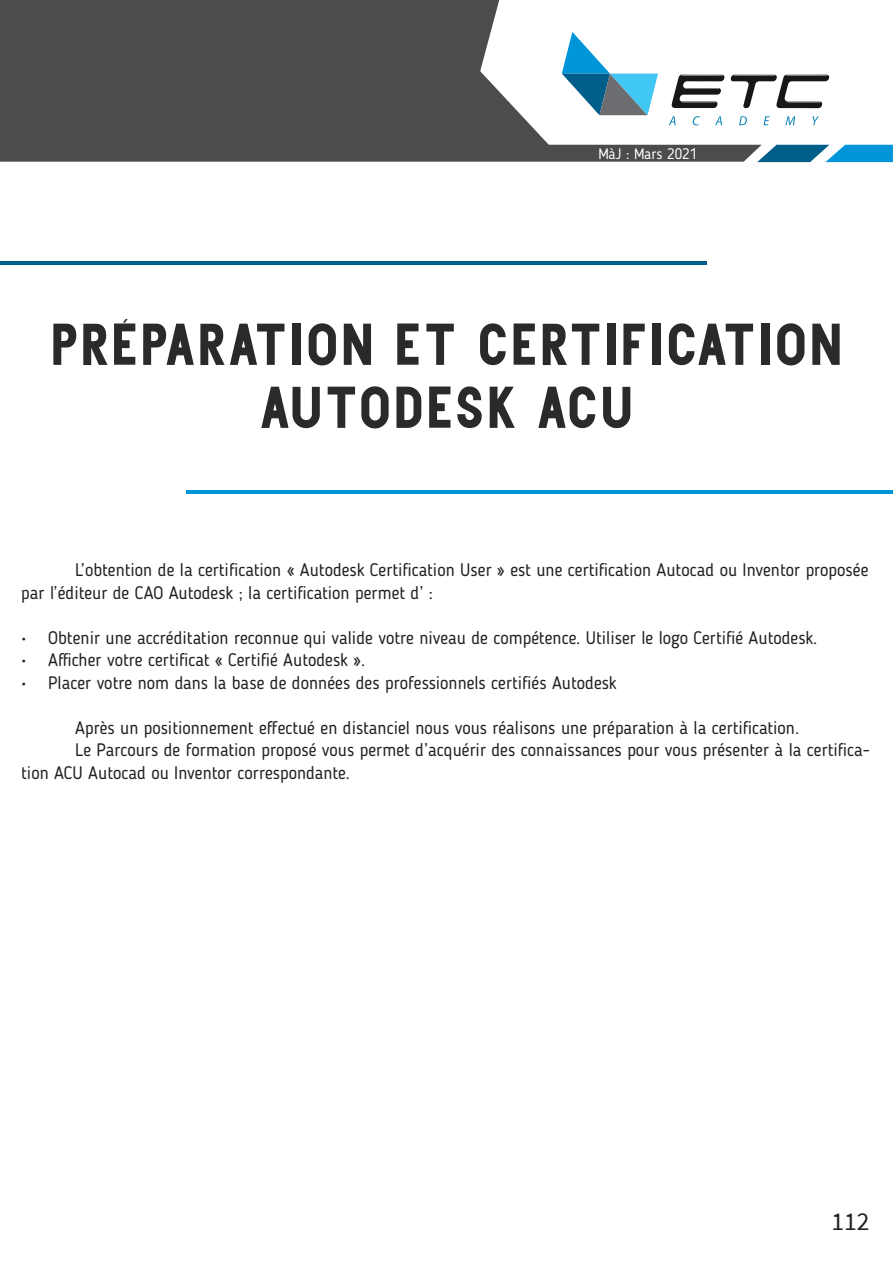
<style>
.page{position:relative;width:893px;height:1263px;background:#fff}
.page>*{position:absolute;margin:0;border:0;box-sizing:border-box;transform-origin:0 0}
.t1{font:52.5px/63px "Centie Sans";letter-spacing:.05em;color:#2c292a;text-align:center}
.t2{font:25.5px "Source Sans Pro";color:#231f20}
.t3{font:18px/22.5px "Blogger Sans";color:#231f20}
.t4{font:15px "Blogger Sans";color:#fff}
</style>
<div class="page">
<svg style="left:0;top:0;width:893px;height:162px"></svg>
<hr style="left:0;top:261px;width:707px;height:3px;background:#005e8b">
<hr style="left:186px;top:490px;width:707px;height:3px;background:#0095d9">
<p class="t4" style="left:598px;top:145px;width:100px">MàJ : Mars 2021</p>
<h1 class="t1" style="left:51px;top:314px;width:793px">PRÉPARATION ET CERTIFICATION<br>AUTODESK ACU</h1>
<p class="t3" style="left:21px;top:559px;width:849px;text-indent:54px">L’obtention de la certification « Autodesk Certification User » est une certification Autocad ou Inventor proposée par l’éditeur de CAO Autodesk ; la certification permet d’ :</p>
<p class="t3" style="left:21px;top:626px;width:798px">• Obtenir une accréditation reconnue qui valide votre niveau de compétence. Utiliser le logo Certifié Autodesk.</p>
<p class="t3" style="left:21px;top:649px;width:345px">• Afficher votre certificat « Certifié Autodesk ».</p>
<p class="t3" style="left:21px;top:671px;width:597px">• Placer votre nom dans la base de données des professionnels certifiés Autodesk</p>
<p class="t3" style="left:75px;top:716px;width:725px">Après un positionnement effectué en distanciel nous vous réalisons une préparation à la certification.</p>
<p class="t3" style="left:75px;top:739px;width:796px">Le Parcours de formation proposé vous permet d’acquérir des connaissances pour vous présenter à la certifica-</p>
<p class="t3" style="left:21px;top:761px;width:330px">tion ACU Autocad ou Inventor correspondante.</p>
<h2 class="t2" style="left:831px;top:1204px;width:40px">112</h2>
</div>
